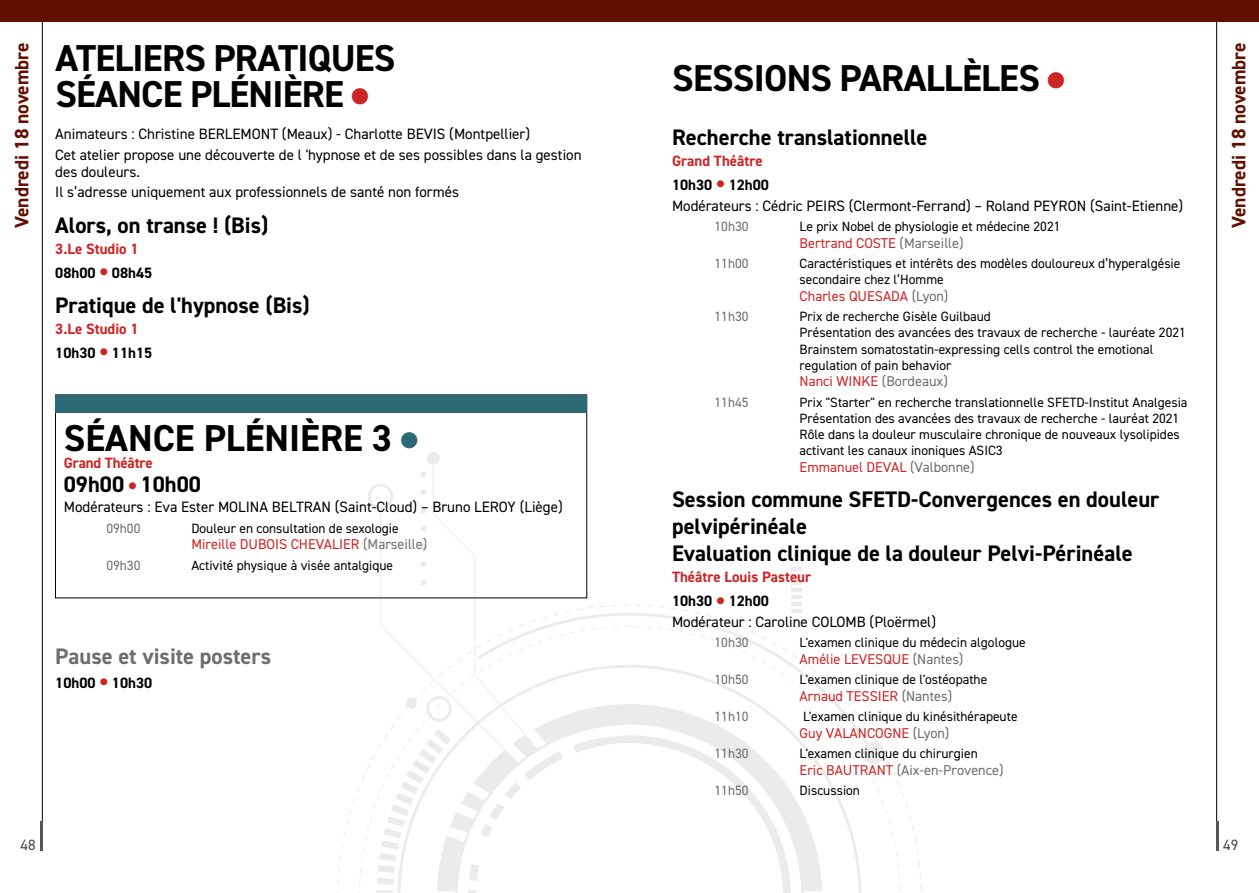
<style>
.page{position:relative;width:1259px;height:893px;background:#fff}
.page>*{position:absolute;margin:0;border:0;box-sizing:border-box;transform-origin:0 0}
.t1{font:700 37.5px/36px "DIN2014";letter-spacing:-.02em;color:#000}
.t2{font:700 37.5px "DIN2014";color:#000}
.t3{font:700 22.5px/27px "DIN2014";color:#000}
.t4{font:700 22.5px "DIN2014";color:#6e6e6e}
.t5{font:700 19.5px "DIN2014";color:#620f00}
.t6{font:15px/20.7px "DIN2014";color:#000}
.t7{font:700 15px/24px "DIN2014";color:#cc2524}
.t8{font:700 15px "DIN2014";color:#000}
.t9{font:15px "DIN2014";color:#484847}
.t10{font:14.25px "DIN2014";color:#cc2524}
.t11{font:14.25px "DIN2014";color:#6e6e6e}
.t12{font:13.5px/16.2px "DIN2014";color:#000}
.t13{font:13.5px "DIN2014";color:#6e6e6e}
.s1{color:#cc2524}
.s2{color:#000}
.s3{font-size:30px}
.s4{color:#6e6e6e}
.s5{color:#2b6a74}
.s6{font-size:30px;color:#cc2524}
</style>
<div class="page">
<hr style="left:1216px;top:0;width:1px;height:850px;background:#000">
<hr style="left:1216px;top:821px;width:3px;height:29px;background:#565655">
<hr style="left:42px;top:0;width:1px;height:850px;background:#000">
<hr style="left:40px;top:821px;width:3px;height:29px;background:#565655">
<div style="left:0;top:0;width:1259px;height:21px;background:#620f00"></div>
<svg style="left:337px;top:605px;width:584px;height:288px"></svg>
<div style="left:427px;top:452px;width:13px;height:13px;background:#ebebeb;border-radius:50%"></div>
<div style="left:862px;top:742px;width:22px;height:22px;background:#ebebeb;border-radius:50%"></div>
<svg style="left:791px;top:567px;width:11px;height:45px"></svg>
<svg style="left:563px;top:704px;width:259px;height:187px"></svg>
<svg style="left:368px;top:465px;width:195px;height:428px"></svg>
<div style="left:55px;top:395px;width:532px;height:18px;background:#2b6a74"></div>
<h3 class="t5" style="left:9px;top:228px;width:187px;rotate:-90deg">Vendredi 18 novembre</h3>
<h3 class="t5" style="left:1225px;top:228px;width:187px;rotate:-90deg">Vendredi 18 novembre</h3>
<h1 class="t1" style="left:55px;top:40px;width:341px">ATELIERS PRATIQUES<br>SÉANCE PLÉNIÈRE <span class="s1">●</span></h1>
<h1 class="t1" style="left:672px;top:59px;width:394px">SESSIONS PARALLÈLES <span class="s1">●</span></h1>
<h2 class="t3" style="left:672px;top:124px;width:257px">Recherche translationnelle</h2>
<p class="t7" style="left:672px;top:148px;width:98px">Grand Théâtre<br><span class="s2">10h30</span> <span class="s3">•</span> <span class="s2">12h00</span></p>
<p class="t6" style="left:672px;top:195px;width:513px">Modérateurs : Cédric PEIRS (Clermont-Ferrand) – Roland PEYRON (Saint-Etienne)</p>
<p class="t13" style="left:714px;top:218px;width:36px">10h30</p>
<p class="t12" style="left:799px;top:218px;width:262px">Le prix Nobel de physiologie et médecine 2021</p>
<p class="t10" style="left:799px;top:234px;width:165px">Bertrand COSTE <span class="s4">(Marseille)</span></p>
<p class="t13" style="left:714px;top:255px;width:36px">11h00</p>
<p class="t12" style="left:799px;top:255px;width:382px">Caractéristiques et intérêts des modèles douloureux d’hyperalgésie secondaire chez l’Homme</p>
<p class="t10" style="left:799px;top:287px;width:150px">Charles QUESADA <span class="s4">(Lyon)</span></p>
<p class="t13" style="left:714px;top:308px;width:36px">11h30</p>
<p class="t12" style="left:799px;top:308px;width:388px">Prix de recherche Gisèle Guilbaud<br>Présentation des avancées des travaux de recherche - lauréate 2021<br>Brainstem somatostatin-expressing cells control the emotional regulation of pain behavior</p>
<p class="t10" style="left:799px;top:372px;width:150px">Nanci WINKE <span class="s4">(Bordeaux)</span></p>
<p class="t13" style="left:714px;top:394px;width:36px">11h45</p>
<p class="t12" style="left:799px;top:394px;width:389px">Prix "Starter" en recherche translationnelle SFETD-Institut Analgesia Présentation des avancées des travaux de recherche - lauréat 2021<br>Rôle dans la douleur musculaire chronique de nouveaux lysolipides activant les canaux inoniques ASIC3</p>
<p class="t10" style="left:799px;top:458px;width:176px">Emmanuel DEVAL <span class="s4">(Valbonne)</span></p>
<h2 class="t3" style="left:672px;top:486px;width:489px">Session commune SFETD-Convergences en douleur pelvipérinéale<br>Evaluation clinique de la douleur Pelvi-Périnéale</h2>
<p class="t7" style="left:672px;top:565px;width:141px">Théâtre Louis Pasteur<br><span class="s2">10h30</span> <span class="s3">•</span> <span class="s2">12h00</span></p>
<p class="t6" style="left:672px;top:611px;width:266px">Modérateur : Caroline COLOMB (Ploërmel)</p>
<p class="t13" style="left:714px;top:634px;width:36px">10h30</p>
<p class="t12" style="left:799px;top:634px;width:228px">L'examen clinique du médecin algologue</p>
<p class="t10" style="left:799px;top:650px;width:165px">Amélie LEVESQUE <span class="s4">(Nantes)</span></p>
<p class="t13" style="left:714px;top:671px;width:36px">10h50</p>
<p class="t12" style="left:799px;top:671px;width:189px">L'examen clinique de l'ostéopathe</p>
<p class="t10" style="left:799px;top:687px;width:154px">Arnaud TESSIER <span class="s4">(Nantes)</span></p>
<p class="t13" style="left:714px;top:708px;width:36px">11h10</p>
<p class="t12" style="left:803px;top:708px;width:216px">L'examen clinique du kinésithérapeute</p>
<p class="t10" style="left:799px;top:724px;width:151px">Guy VALANCOGNE <span class="s4">(Lyon)</span></p>
<p class="t13" style="left:714px;top:745px;width:36px">11h30</p>
<p class="t12" style="left:799px;top:745px;width:180px">L'examen clinique du chirurgien</p>
<p class="t11" style="left:799px;top:761px;width:205px"><span class="s1">Eric BAUTRANT</span> (Aix-en-Provence)</p>
<p class="t13" style="left:714px;top:782px;width:36px">11h50</p>
<p class="t12" style="left:799px;top:782px;width:62px">Discussion</p>
<p class="t6" style="left:55px;top:123px;width:528px">Animateurs : Christine BERLEMONT (Meaux) - Charlotte BEVIS (Montpellier)<br>Cet atelier propose une découverte de l 'hypnose et de ses possibles dans la gestion</p>
<p class="t6" style="left:55px;top:161px;width:405px">des douleurs.<br>Il s’adresse uniquement aux professionnels de santé non formés</p>
<h2 class="t3" style="left:55px;top:211px;width:214px">Alors, on transe ! (Bis)</h2>
<p class="t7" style="left:55px;top:236px;width:98px">3.Le Studio 1<br><span class="s2">08h00</span> <span class="s3">•</span> <span class="s2">08h45</span></p>
<h2 class="t3" style="left:55px;top:291px;width:256px">Pratique de l'hypnose (Bis)</h2>
<p class="t7" style="left:55px;top:316px;width:98px">3.Le Studio 1<br><span class="s2">10h30</span> <span class="s3">•</span> <span class="s2">11h15</span></p>
<h1 class="t2" style="left:64px;top:413px;width:356px">SÉANCE PLÉNIÈRE 3 <span class="s5">●</span></h1>
<p class="t7" style="left:64px;top:450px;width:90px">Grand Théâtre</p>
<h2 class="t3" style="left:64px;top:470px;width:139px">09h00 <span class="s6">•</span> 10h00</h2>
<p class="t6" style="left:64px;top:497px;width:500px">Modérateurs : Eva Ester MOLINA BELTRAN (Saint-Cloud) – Bruno LEROY (Liège)</p>
<p class="t13" style="left:106px;top:520px;width:36px">09h00</p>
<p class="t12" style="left:191px;top:520px;width:209px">Douleur en consultation de sexologie</p>
<p class="t10" style="left:191px;top:535px;width:237px">Mireille DUBOIS CHEVALIER <span class="s4">(Marseille)</span></p>
<p class="t13" style="left:106px;top:557px;width:36px">09h30</p>
<p class="t12" style="left:191px;top:557px;width:203px">Activité physique à visée antalgique</p>
<h2 class="t4" style="left:55px;top:641px;width:217px">Pause et visite posters</h2>
<p class="t8" style="left:55px;top:673px;width:98px">10h00 <span class="s6">•</span> 10h30</p>
<p class="t9" style="left:21px;top:836px;width:16px">48</p>
<p class="t9" style="left:1223px;top:836px;width:16px">49</p>
</div>
